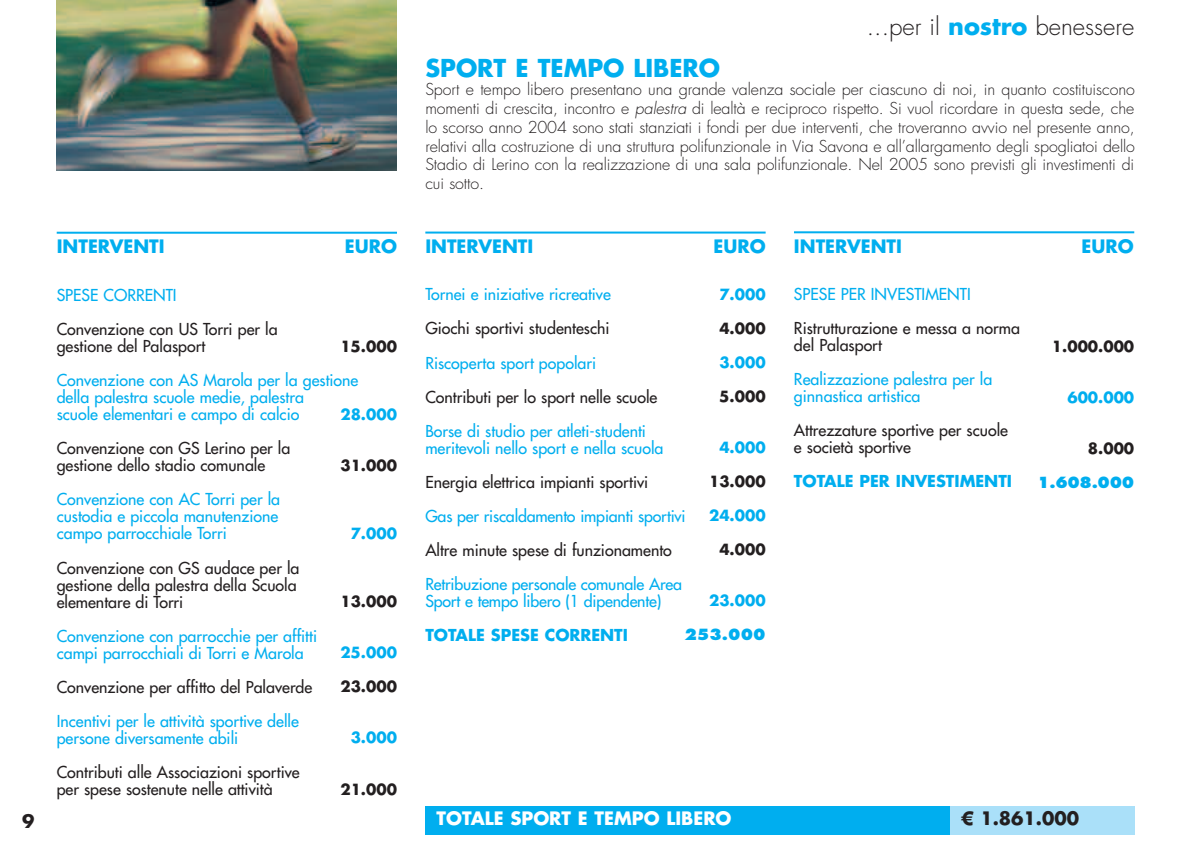
<style>
.page{position:relative;width:1191px;height:851px;background:#fff}
.page>*{position:absolute;margin:0;border:0;box-sizing:border-box;transform-origin:0 0}
.t1{font:300 24px "Futura LT";color:#231f20}
.t2{font:700 24px "Futura LT";color:#00aeef}
.t3{font:700 18px "Futura LT";color:#00aeef}
.t4{font:700 18px "Futura LT";color:#fff}
.t5{font:700 18px "Futura LT";color:#231f20}
.t6{font:16px/17px "Futura LT";color:#00aeef}
.t7{font:16px/17px "Futura LT";color:#231f20}
.t8{font:300 16px/18.8px "Futura LT";letter-spacing:-.005em;color:#231f20;text-align:justify}
.t9{font:700 16px "Futura LT";color:#00aeef}
.t10{font:700 15px "Futura LT";color:#231f20}
.t11{font:700 15px "Futura LT";color:#00aeef}
.t12{font:800 15px "Futura LT";letter-spacing:-.015em;color:#00aeef}
.s1{font-weight:700;color:#00aeef}
.s2{font-style:italic}
</style>
<div class="page">
<div style="left:425px;top:805px;width:525px;height:29px;background:#00aeef"></div>
<div style="left:950px;top:805px;width:184px;height:29px;background:#aae0f9"></div>
<hr style="left:57px;top:232px;width:340px;height:2px;background:#00aeef">
<hr style="left:425px;top:231px;width:340px;height:2px;background:#00aeef">
<hr style="left:794px;top:231px;width:340px;height:2px;background:#00aeef">
<img style="left:57px;top:0;width:340px;height:170px">
<p class="t5" style="left:22px;top:812px;width:14px">9</p>
<h1 class="t1" style="left:866px;top:15px;width:269px">...per il <span class="s1">nostro</span> benessere</h1>
<h1 class="t2" style="left:425px;top:57px;width:296px">SPORT E TEMPO LIBERO</h1>
<p class="t8" style="left:425px;top:81px;width:711px">Sport e tempo libero presentano una grande valenza sociale per ciascuno di noi, in quanto costituiscono momenti di crescita, incontro e <span class="s2">palestra</span> di lealtà e reciproco rispetto. Si vuol ricordare in questa sede, che lo scorso anno 2004 sono stati stanziati i fondi per due interventi, che troveranno avvio nel presente anno, relativi alla costruzione di una struttura polifunzionale in Via Savona e all’allargamento degli spogliatoi dello Stadio di Lerino con la realizzazione di una sala polifunzionale. Nel 2005 sono previsti gli investimenti di cui sotto.</p>
<p class="t3" style="left:57px;top:238px;width:109px">INTERVENTI</p>
<p class="t3" style="left:345px;top:237px;width:54px">EURO</p>
<p class="t3" style="left:425px;top:238px;width:109px">INTERVENTI</p>
<p class="t3" style="left:713px;top:237px;width:54px">EURO</p>
<p class="t3" style="left:1081px;top:237px;width:54px">EURO</p>
<p class="t3" style="left:794px;top:238px;width:109px">INTERVENTI</p>
<p class="t6" style="left:57px;top:288px;width:121px">SPESE CORRENTI</p>
<p class="t7" style="left:57px;top:322px;width:222px">Convenzione con US Torri per la gestione del Palasport</p>
<p class="t6" style="left:57px;top:374px;width:303px">Convenzione con AS Marola per la gestione della palestra scuole medie, palestra<br>scuole elementari e campo di calcio</p>
<p class="t7" style="left:57px;top:442px;width:235px">Convenzione con GS Lerino per la gestione dello stadio comunale</p>
<p class="t6" style="left:57px;top:493px;width:225px">Convenzione con AC Torri per la custodia e piccola manutenzione campo parrocchiale Torri</p>
<p class="t7" style="left:57px;top:561px;width:244px">Convenzione con GS audace per la gestione della palestra della Scuola elementare di Torri</p>
<p class="t6" style="left:57px;top:629px;width:262px">Convenzione con parrocchie per affitti campi parrocchiali di Torri e Marola</p>
<p class="t7" style="left:57px;top:680px;width:257px">Convenzione per affitto del Palaverde</p>
<p class="t6" style="left:57px;top:714px;width:244px">Incentivi per le attività sportive delle persone diversamente abili</p>
<p class="t7" style="left:57px;top:765px;width:244px">Contributi alle Associazioni sportive per spese sostenute nelle attività</p>
<p class="t10" style="left:340px;top:339px;width:58px">15.000</p>
<p class="t11" style="left:340px;top:407px;width:58px">28.000</p>
<p class="t10" style="left:340px;top:458px;width:58px">31.000</p>
<p class="t11" style="left:351px;top:526px;width:48px">7.000</p>
<p class="t10" style="left:340px;top:594px;width:58px">13.000</p>
<p class="t11" style="left:340px;top:645px;width:58px">25.000</p>
<p class="t10" style="left:340px;top:679px;width:58px">23.000</p>
<p class="t11" style="left:351px;top:730px;width:48px">3.000</p>
<p class="t10" style="left:340px;top:782px;width:58px">21.000</p>
<p class="t11" style="left:719px;top:287px;width:48px">7.000</p>
<p class="t10" style="left:719px;top:321px;width:48px">4.000</p>
<p class="t11" style="left:719px;top:355px;width:48px">3.000</p>
<p class="t10" style="left:719px;top:389px;width:48px">5.000</p>
<p class="t11" style="left:719px;top:440px;width:48px">4.000</p>
<p class="t10" style="left:709px;top:474px;width:58px">13.000</p>
<p class="t11" style="left:709px;top:508px;width:58px">24.000</p>
<p class="t10" style="left:719px;top:542px;width:48px">4.000</p>
<p class="t11" style="left:709px;top:593px;width:58px">23.000</p>
<p class="t12" style="left:684px;top:628px;width:83px">253.000</p>
<p class="t6" style="left:425px;top:288px;width:187px">Tornei e iniziative ricreative</p>
<p class="t7" style="left:425px;top:322px;width:186px">Giochi sportivi studenteschi</p>
<p class="t6" style="left:425px;top:356px;width:172px">Riscoperta sport popolari</p>
<p class="t7" style="left:425px;top:390px;width:233px">Contributi per lo sport nelle scuole</p>
<p class="t6" style="left:425px;top:424px;width:240px">Borse di studio per atleti-studenti meritevoli nello sport e nella scuola</p>
<p class="t7" style="left:425px;top:475px;width:224px">Energia elettrica impianti sportivi</p>
<p class="t6" style="left:425px;top:509px;width:262px">Gas per riscaldamento impianti sportivi</p>
<p class="t7" style="left:425px;top:543px;width:248px">Altre minute spese di funzionamento</p>
<p class="t6" style="left:425px;top:577px;width:258px">Retribuzione personale comunale Area<br>Sport e tempo libero (1 dipendente)</p>
<p class="t9" style="left:425px;top:627px;width:204px">TOTALE SPESE CORRENTI</p>
<p class="t6" style="left:794px;top:287px;width:178px">SPESE PER INVESTIMENTI</p>
<p class="t7" style="left:794px;top:321px;width:227px">Ristrutturazione e messa a norma del Palasport</p>
<p class="t6" style="left:794px;top:372px;width:200px">Realizzazione palestra per la ginnastica artistica</p>
<p class="t7" style="left:794px;top:423px;width:215px">Attrezzature sportive per scuole e società sportive</p>
<p class="t9" style="left:794px;top:474px;width:219px">TOTALE PER INVESTIMENTI</p>
<p class="t10" style="left:1052px;top:339px;width:84px">1.000.000</p>
<p class="t11" style="left:1067px;top:390px;width:68px">600.000</p>
<p class="t10" style="left:1088px;top:441px;width:48px">8.000</p>
<p class="t12" style="left:1037px;top:475px;width:98px">1.608.000</p>
<p class="t4" style="left:436px;top:810px;width:296px">TOTALE SPORT E TEMPO LIBERO</p>
<p class="t5" style="left:961px;top:810px;width:119px">€ 1.861.000</p>
</div>
